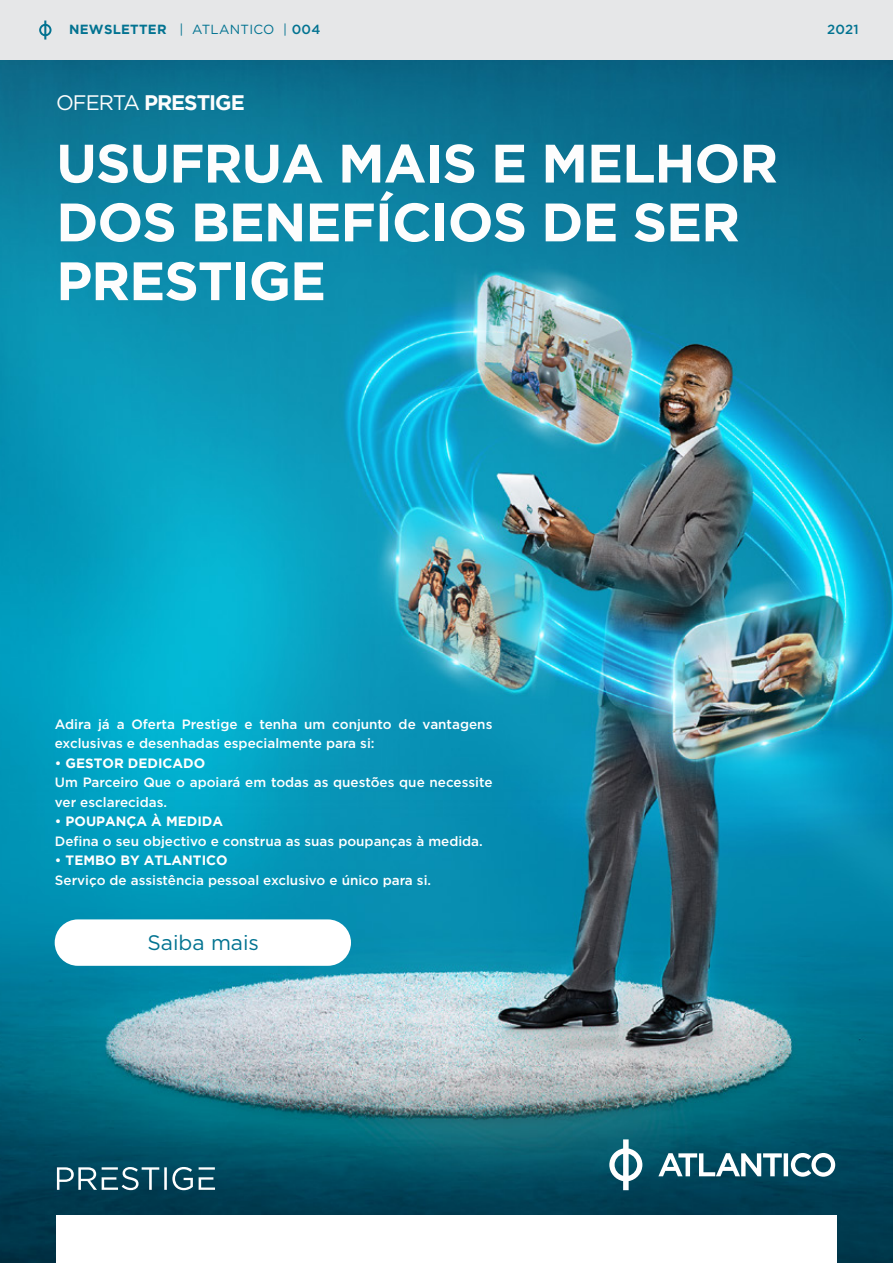
<style>
.page{position:relative;width:893px;height:1263px;background:#fff}
.page>*{position:absolute;margin:0;border:0;box-sizing:border-box;transform-origin:0 0}
.t1{font:700 54px/58.8px "Gotham";letter-spacing:-.02em;color:#fdfdfd}
.t2{font:700 21px "Gotham";letter-spacing:-.05em;color:#fdfdfd}
.t3{font:21px "Gotham";color:#027391}
.t4{font:500 13.5px/19.5px "Gotham";color:#fff}
.t5{font:13.2px "Gotham";letter-spacing:.02em;color:#027391}
.t6{font:500 13.2px "Gotham";color:#027391}
.s1{font-weight:700}
.s2{font-weight:500}
.s3{font-weight:400}
</style>
<div class="page">
<img style="left:0;top:60px;width:893px;height:1203px">
<div style="left:56px;top:1215px;width:780px;height:48px;background:#fff"></div>
<svg style="left:609px;top:1139px;width:226px;height:51px"></svg>
<svg style="left:57px;top:1167px;width:158px;height:23px"></svg>
<div style="left:55px;top:919px;width:296px;height:47px;background:#fff;border-radius:23px"></div>
<div style="left:0;top:0;width:893px;height:60px;background:#e6e7e8"></div>
<svg style="left:39px;top:21px;width:13px;height:19px"></svg>
<p class="t5" style="left:69px;top:21px;width:253px"><span class="s1">NEWSLETTER</span> | ATLANTICO | <span class="s2">004</span></p>
<p class="t6" style="left:827px;top:21px;width:33px">2021</p>
<h2 class="t2" style="left:56px;top:91px;width:190px"><span class="s3">OFERTA</span> PRESTIGE</h2>
<h1 class="t1" style="left:56px;top:133px;width:724px">USUFRUA MAIS E MELHOR<br>DOS BENEFÍCIOS DE SER<br>PRESTIGE</h1>
<p class="t4" style="left:55px;top:714px;width:439px">Adira já a Oferta Prestige e tenha um conjunto de vantagens exclusivas e desenhadas especialmente para si:</p>
<p class="t4" style="left:55px;top:753px;width:439px">• <span class="s1">GESTOR DEDICADO<br></span>Um Parceiro Que o apoiará em todas as questões que necessite ver esclarecidas.</p>
<p class="t4" style="left:55px;top:811px;width:429px">• <span class="s1">POUPANÇA À MEDIDA<br></span>Defina o seu objectivo e construa as suas poupanças à medida.</p>
<p class="t4" style="left:55px;top:850px;width:378px">• <span class="s1">TEMBO BY ATLANTICO<br></span>Serviço de assistência pessoal exclusivo e único para si.</p>
<h2 class="t3" style="left:147px;top:929px;width:113px">Saiba mais</h2>
</div>
